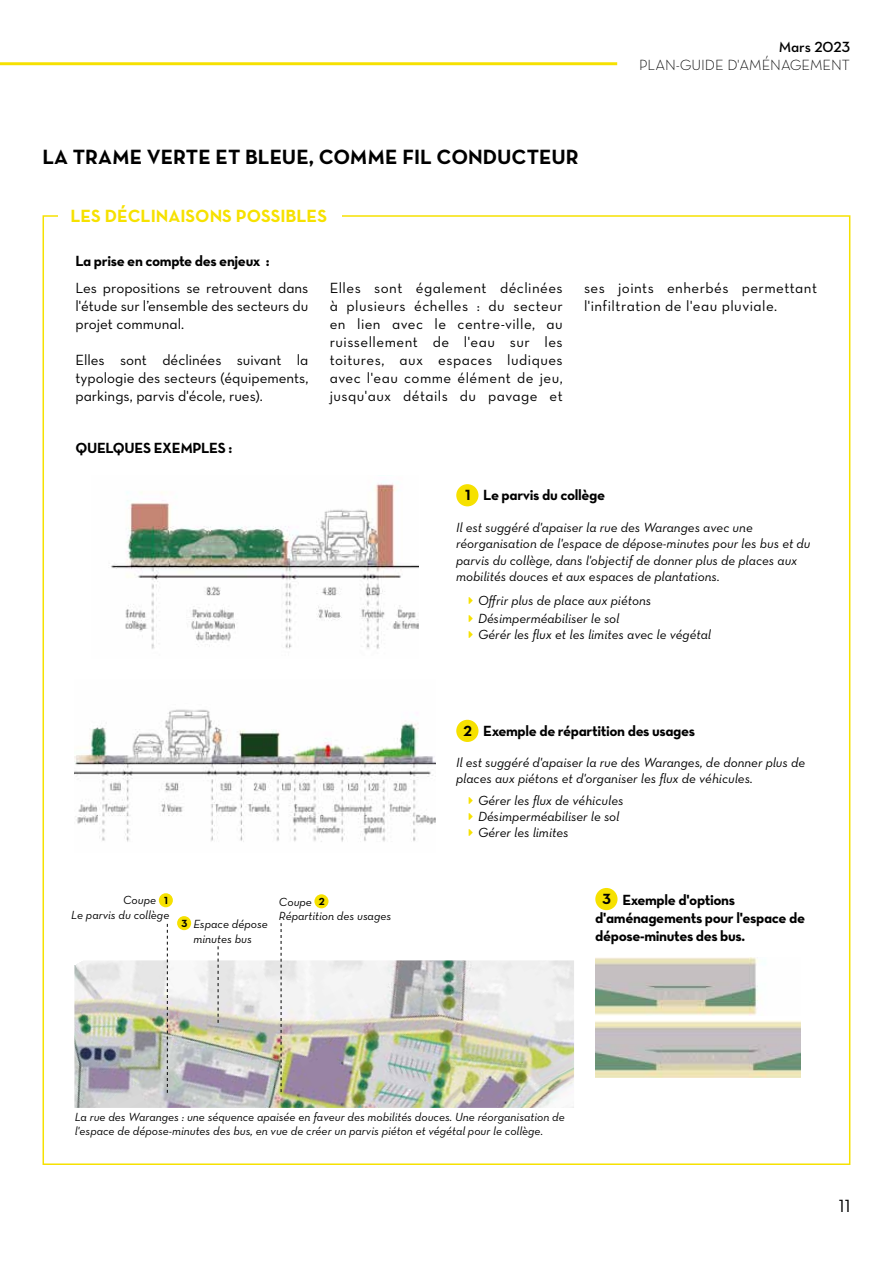
<style>
.page{position:relative;width:893px;height:1263px;background:#fff}
.page>*{position:absolute;margin:0;border:0;box-sizing:border-box;transform-origin:0 0}
.t1{font:21px "Neutra Text Bold Alt";color:#000}
.t2{font:18px "Neutra Text Bold Alt";color:#f6e100}
.t3{font:18px "Neutra Text Book Alt";color:#000}
.t4{font:15px/18px "Neutra Text Book Alt";letter-spacing:.02em;color:#000;text-align:justify}
.t5{font:15px/18px "Neutra Text Bold Alt";letter-spacing:-.025em;color:#000}
.t6{font:15px "Neutra Text Light Alt";color:#000}
.t7{font:15px "Neutra Text Demi Alt";letter-spacing:-.005em;color:#000}
.t8{font:13.5px/16.2px "Neutra Text Book Italic Alt";color:#000}
.t9{font:12px/14.4px "Neutra Text Book Italic Alt";color:#000}
.t10{font:10.5px "Neutra Text Bold Alt";color:#000}
.s1{color:#f6e100}
</style>
<div class="page">
<hr style="left:0;top:62px;width:617px;height:3px;background:#f6e100">
<img style="left:595px;top:1021px;width:205px;height:56px">
<img style="left:74px;top:960px;width:500px;height:148px">
<img style="left:595px;top:957px;width:170px;height:58px">
<img style="left:74px;top:709px;width:362px;height:133px">
<img style="left:110px;top:481px;width:309px;height:168px">
<svg style="left:167px;top:924px;width:1px;height:169px"></svg>
<svg style="left:281px;top:923px;width:1px;height:169px"></svg>
<svg style="left:218px;top:946px;width:1px;height:77px"></svg>
<div style="left:456px;top:484px;width:22px;height:22px;background:#f6e100;border-radius:50%"></div>
<div style="left:456px;top:720px;width:22px;height:22px;background:#f6e100;border-radius:50%"></div>
<div style="left:595px;top:888px;width:22px;height:22px;background:#f6e100;border-radius:50%"></div>
<div style="left:159px;top:893px;width:14px;height:14px;background:#f6e100;border-radius:50%"></div>
<div style="left:314px;top:894px;width:14px;height:14px;background:#f6e100;border-radius:50%"></div>
<div style="left:177px;top:916px;width:14px;height:14px;background:#f6e100;border-radius:50%"></div>
<p class="t7" style="left:779px;top:38px;width:73px">Mars 2023</p>
<h1 class="t1" style="left:43px;top:143px;width:538px">LA TRAME VERTE ET BLEUE, COMME FIL CONDUCTEUR</h1>
<h2 class="t2" style="left:70px;top:204px;width:258px">LES DÉCLINAISONS POSSIBLES</h2>
<p class="t5" style="left:75px;top:252px;width:196px">La prise en compte des enjeux :</p>
<p class="t6" style="left:639px;top:55px;width:213px">PLAN-GUIDE D'AMÉNAGEMENT</p>
<p class="t4" style="left:75px;top:279px;width:235px">Les propositions se retrouvent dans l'étude sur l’ensemble des secteurs du projet communal.</p>
<p class="t4" style="left:75px;top:351px;width:234px">Elles sont déclinées suivant la typologie des secteurs (équipements, parkings, parvis d'école, rues).</p>
<p class="t5" style="left:75px;top:439px;width:158px">QUELQUES EXEMPLES :</p>
<p class="t4" style="left:330px;top:279px;width:235px">Elles sont également déclinées à plusieurs échelles : du secteur en lien avec le centre-ville, au ruissellement de l'eau sur les toitures, aux espaces ludiques avec l'eau comme élément de jeu, jusqu'aux détails du pavage et</p>
<p class="t4" style="left:584px;top:279px;width:235px">ses joints enherbés permettant l'infiltration de l'eau pluviale.</p>
<p class="t5" style="left:483px;top:485px;width:123px">Le parvis du collège</p>
<p class="t8" style="left:456px;top:519px;width:356px">Il est suggéré d'apaiser la rue des Waranges avec une réorganisation de l'espace de dépose-minutes pour les bus et du parvis du collège, dans l'objectif de donner plus de places aux mobilités douces et aux espaces de plantations.</p>
<p class="t8" style="left:469px;top:592px;width:184px"><span class="s1">★</span> Offrir plus de place aux piétons</p>
<p class="t8" style="left:469px;top:610px;width:152px"><span class="s1">★</span> Désimperméabiliser le sol</p>
<p class="t8" style="left:469px;top:626px;width:244px"><span class="s1">★</span> Gérér les flux et les limites avec le végétal</p>
<p class="t5" style="left:465px;top:486px;width:7px">1</p>
<p class="t5" style="left:483px;top:721px;width:213px">Exemple de répartition des usages</p>
<p class="t8" style="left:456px;top:754px;width:351px">Il est suggéré d'apaiser la rue des Waranges, de donner plus de places aux piétons et d'organiser les flux de véhicules.</p>
<p class="t8" style="left:469px;top:792px;width:156px"><span class="s1">★</span> Gérer les flux de véhicules</p>
<p class="t8" style="left:469px;top:808px;width:152px"><span class="s1">★</span> Désimperméabiliser le sol</p>
<p class="t8" style="left:469px;top:824px;width:101px"><span class="s1">★</span> Gérer les limites</p>
<p class="t5" style="left:464px;top:721px;width:10px">2</p>
<p class="t10" style="left:164px;top:893px;width:5px">1</p>
<p class="t10" style="left:319px;top:895px;width:7px">2</p>
<p class="t5" style="left:603px;top:889px;width:10px">3</p>
<p class="t10" style="left:181px;top:916px;width:7px">3</p>
<p class="t5" style="left:595px;top:891px;width:211px;text-indent:27px">Exemple d'options d'aménagements pour l'espace de dépose-minutes des bus.</p>
<p class="t9" style="left:71px;top:893px;width:100px;text-indent:52px">Coupe<br>Le parvis du collège</p>
<p class="t9" style="left:279px;top:894px;width:114px">Coupe<br>Répartition des usages</p>
<p class="t9" style="left:193px;top:917px;width:76px">Espace dépose minutes bus</p>
<p class="t9" style="left:75px;top:1109px;width:491px">La rue des Waranges : une séquence apaisée en faveur des mobilités douces. Une réorganisation de l'espace de dépose-minutes des bus, en vue de créer un parvis piéton et végétal pour le collège.</p>
<h2 class="t3" style="left:839px;top:1195px;width:13px">11</h2>
</div>
